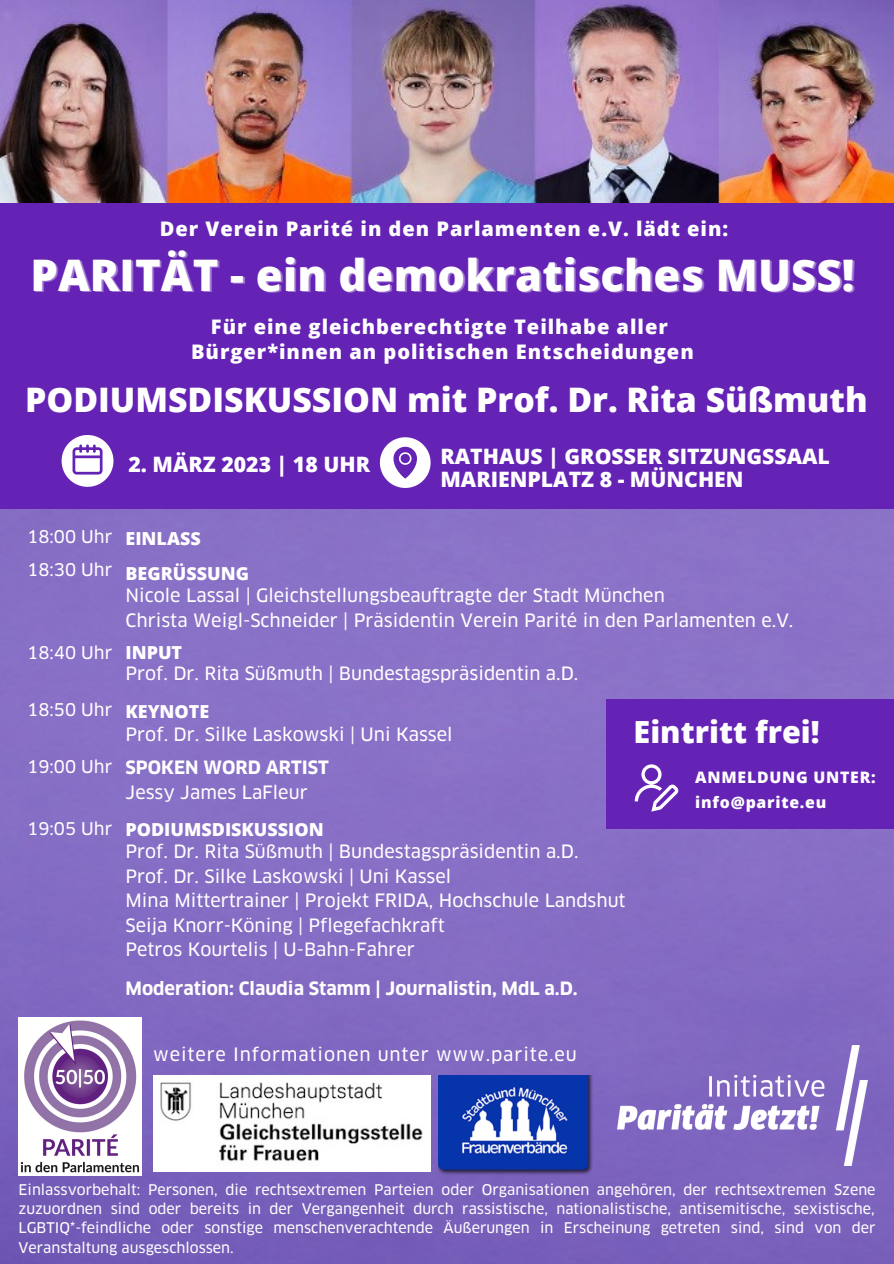
<style>
.page{position:relative;width:894px;height:1264px;background:#fff}
.page>*{position:absolute;margin:0;border:0;box-sizing:border-box;transform-origin:0 0}
.t1{font:800 43.5px "Open Sans";letter-spacing:.005em;color:#fff}
.t2{font:800 33.75px "Open Sans";color:#fff}
.t3{font:800 30.45px "Open Sans";color:#fff}
.t4{font:800 21.15px/22.8px "Open Sans";color:#fff}
.t5{font:800 20.1px/24.6px "Open Sans";letter-spacing:.05em;color:#fff;text-align:center}
.t6{font:18px/24.6px "Clan Pro News";color:#fff}
.t7{font:700 18px "Clan Pro";color:#fff}
.t8{font:800 18px "Open Sans";color:#fff}
.t9{font:18px "Clan Pro News";letter-spacing:.05em;color:#fff}
.t10{font:17.1px "Clan Pro News";color:#fff}
.t11{font:800 15.75px/25px "Open Sans";letter-spacing:.05em;color:#fff}
.t12{font:14.4px/19.2px "Clan Pro News";color:#fff;text-align:justify}
.s1{font-family:"Open Sans";font-weight:800;font-size:18px}
.s2{font-family:"Clan Pro News";font-weight:400;font-size:17.1px}
</style>
<div class="page">
<img style="left:0;top:509px;width:893px;height:754px">
<img style="left:0;top:0;width:893px;height:203px">
<div style="left:0;top:203px;width:893px;height:306px;background:#6423b5"></div>
<img style="left:438px;top:1075px;width:155px;height:100px">
<img style="left:19px;top:1017px;width:122px;height:158px">
<img style="left:617px;top:1045px;width:250px;height:120px">
<img style="left:153px;top:1075px;width:277px;height:96px">
<svg style="left:62px;top:435px;width:51px;height:52px"></svg>
<svg style="left:380px;top:437px;width:50px;height:51px"></svg>
<div style="left:605px;top:699px;width:288px;height:130px;background:#6423b5"></div>
<svg style="left:634px;top:764px;width:44px;height:47px"></svg>
<p class="t5" style="left:160px;top:216px;width:569px">Der Verein Parité in den Parlamenten e.V. lädt ein:</p>
<h1 class="t1" style="left:30px;top:244px;width:825px">PARITÄT - ein demokratisches MUSS!</h1>
<p class="t5" style="left:191px;top:314px;width:504px">Für eine gleichberechtigte Teilhabe aller<br>Bürger*innen an politischen Entscheidungen</p>
<h2 class="t2" style="left:25px;top:376px;width:843px">PODIUMSDISKUSSION mit Prof. Dr. Rita Süßmuth</h2>
<p class="t4" style="left:128px;top:453px;width:243px">2. MÄRZ 2023 | 18 UHR</p>
<p class="t4" style="left:440px;top:444px;width:391px">RATHAUS | GROSSER SITZUNGSSAAL<br>MARIENPLATZ 8 - MÜNCHEN</p>
<p class="t10" style="left:27px;top:529px;width:175px">18:00 Uhr <span class="s1">EINLASS</span></p>
<p class="t8" style="left:125px;top:560px;width:125px">BEGRÜSSUNG</p>
<p class="t6" style="left:125px;top:584px;width:669px">Nicole Lassal | Gleichstellungsbeauftragte der Stadt München<br>Christa Weigl-Schneider | Präsidentin Verein Parité in den Parlamenten e.V.</p>
<p class="t10" style="left:27px;top:645px;width:86px">18:40 Uhr</p>
<p class="t10" style="left:27px;top:563px;width:86px">18:30 Uhr</p>
<p class="t8" style="left:125px;top:639px;width:58px">INPUT</p>
<p class="t6" style="left:125px;top:663px;width:454px">Prof. Dr. Rita Süßmuth | Bundestagspräsidentin a.D.</p>
<p class="t10" style="left:27px;top:703px;width:86px">18:50 Uhr</p>
<p class="t8" style="left:125px;top:699px;width:85px">KEYNOTE</p>
<p class="t6" style="left:125px;top:723px;width:328px">Prof. Dr. Silke Laskowski | Uni Kassel</p>
<p class="t7" style="left:27px;top:760px;width:303px"><span class="s2">19:00 Uhr</span> SPOKEN WORD ARTIST</p>
<p class="t6" style="left:125px;top:781px;width:184px">Jessy James LaFleur</p>
<p class="t8" style="left:27px;top:816px;width:298px"><span class="s2">19:05 Uhr</span> PODIUMSDISKUSSION</p>
<p class="t6" style="left:125px;top:840px;width:501px">Prof. Dr. Rita Süßmuth | Bundestagspräsidentin a.D.<br>Prof. Dr. Silke Laskowski | Uni Kassel<br>Mina Mittertrainer | Projekt FRIDA, Hochschule Landshut Seija Knorr-Köning | Pflegefachkraft<br>Petros Kourtelis | U-Bahn-Fahrer</p>
<p class="t7" style="left:125px;top:980px;width:453px">Moderation: Claudia Stamm | Journalistin, MdL a.D.</p>
<h3 class="t3" style="left:633px;top:711px;width:187px">Eintritt frei!</h3>
<p class="t11" style="left:695px;top:764px;width:182px">ANMELDUNG UNTER: info@parite.eu</p>
<p class="t9" style="left:153px;top:1046px;width:425px">weitere Informationen unter www.parite.eu</p>
<p class="t12" style="left:19px;top:1181px;width:858px">Einlassvorbehalt: Personen, die rechtsextremen Parteien oder Organisationen angehören, der rechtsextremen Szene zuzuordnen sind oder bereits in der Vergangenheit durch rassistische, nationalistische, antisemitische, sexistische, LGBTIQ*-feindliche oder sonstige menschenverachtende Äußerungen in Erscheinung getreten sind, sind von der Veranstaltung ausgeschlossen.</p>
</div>
